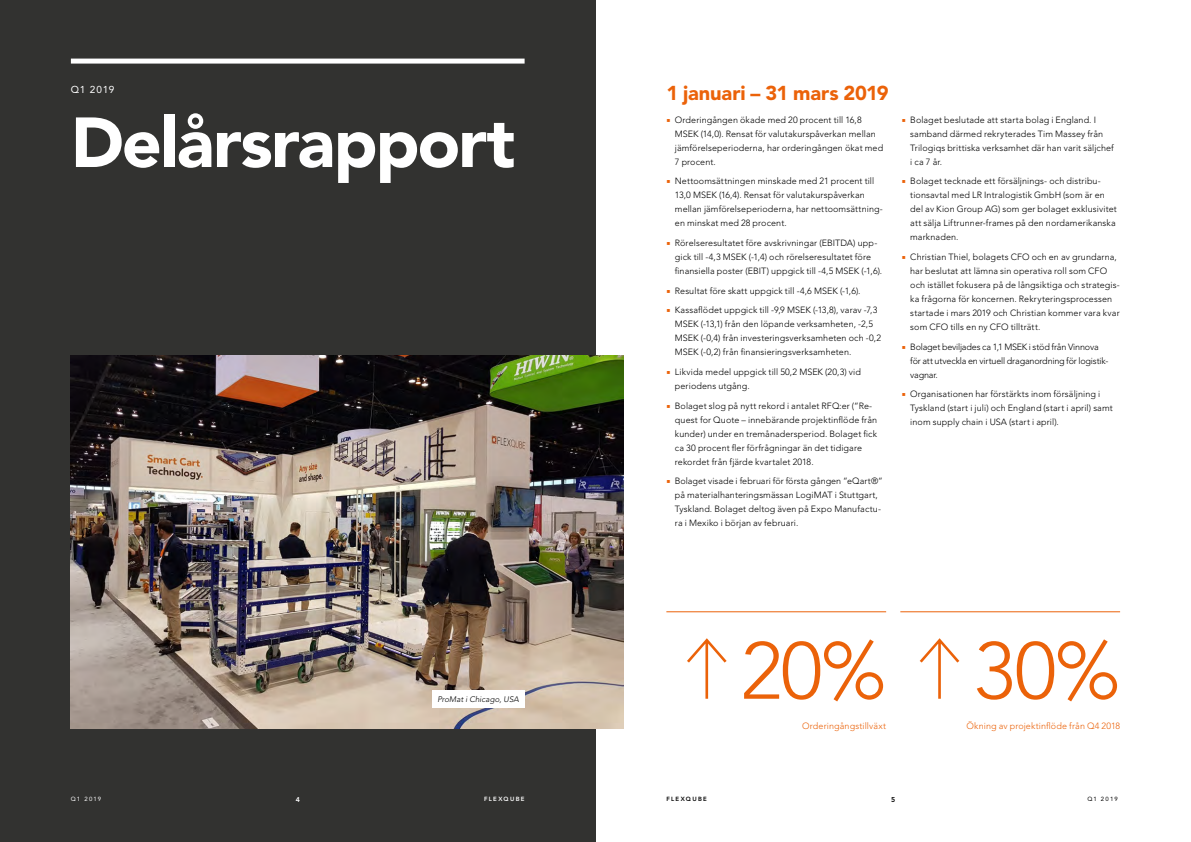
<style>
.page{position:relative;width:1191px;height:842px;background:#fff}
.page>*{position:absolute;margin:0;border:0;box-sizing:border-box;transform-origin:0 0}
.t1{font:300 80px "Avenir LT Std";color:#eb6209}
.t2{font:900 70px "Avenir LT Std";letter-spacing:-.025em;color:#fff}
.t3{font:900 20px "Avenir LT Std";letter-spacing:-.005em;color:#eb6209}
.t4{font:10px "Avenir LT Std";letter-spacing:.07em;color:#fff}
.t5{font:300 9px/14px "Avenir LT Std";letter-spacing:.01em;color:#000}
.t6{font:300 9px/14px "Avenir LT Std";letter-spacing:-.02em;color:#000}
.t7{font:300 9px "Avenir LT Std";letter-spacing:.01em;color:#eb6209}
.t8{font:italic 300 8px "Avenir LT Pro";letter-spacing:.01em;color:#000}
.t9{font:800 7px "Avenir LT Std";color:#fff}
.t10{font:800 7px "Avenir LT Std";color:#000}
.t11{font:800 6px "Avenir LT Std";letter-spacing:.22em;color:#fff}
.t12{font:800 6px "Avenir LT Std";letter-spacing:.22em;color:#000}
.t13{font:6px "Avenir LT Std";letter-spacing:.19em;color:#fff}
.t14{font:6px "Avenir LT Std";letter-spacing:.19em;color:#000}
.s1{font-family:"Minion Pro";font-weight:700;font-stretch:condensed;font-size:10px;color:#eb6209}
</style>
<div class="page">
<div style="left:0;top:0;width:595px;height:842px;background:#323230"></div>
<div style="left:71px;top:59px;width:453px;height:5px;background:#fff"></div>
<img style="left:71px;top:355px;width:553px;height:374px">
<svg style="left:919px;top:638px;width:40px;height:61px"></svg>
<svg style="left:687px;top:638px;width:39px;height:61px"></svg>
<hr style="left:666px;top:612px;width:220px;height:1px;background:#eb6209">
<hr style="left:900px;top:612px;width:220px;height:1px;background:#eb6209">
<div style="left:432px;top:690px;width:92px;height:17px;background:#fff"></div>
<p class="t4" style="left:71px;top:83px;width:45px">Q1 2019</p>
<h3 class="t3" style="left:666px;top:81px;width:224px">1 januari – 31 mars 2019</h3>
<p class="t5" style="left:675px;top:113px;width:210px;text-indent:-9px"><span class="s1">■</span> Orderingången ökade med 20 procent till 16,8<br>MSEK (14,0). Rensat för valutakurspåverkan mellan jämförelseperioderna, har orderingången ökat med 7 procent.</p>
<p class="t5" style="left:675px;top:174px;width:209px;text-indent:-9px"><span class="s1">■</span> Nettoomsättningen minskade med 21 procent till 13,0 MSEK (16,4). Rensat för valutakurspåverkan mellan jämförelseperioderna, har nettoomsättning&shy;en minskat med 28 procent.</p>
<p class="t5" style="left:675px;top:236px;width:209px;text-indent:-9px"><span class="s1">■</span> Rörelseresultatet före avskrivningar (EBITDA) upp&shy;gick till -4,3 MSEK (-1,4) och rörelseresultatet före finansiella poster (EBIT) uppgick till -4,5 MSEK (-1,6).</p>
<p class="t5" style="left:666px;top:284px;width:196px"><span class="s1">■</span> Resultat före skatt uppgick till -4,6 MSEK (-1,6).</p>
<p class="t5" style="left:675px;top:303px;width:208px;text-indent:-9px"><span class="s1">■</span> Kassaflödet uppgick till -9,9 MSEK (-13,8), varav -7,3<br>MSEK (-13,1) från den löpande verksamheten, -2,5<br>MSEK (-0,4) från investeringsverksamheten och -0,2<br>MSEK (-0,2) från finansieringsverksamheten.</p>
<p class="t5" style="left:675px;top:365px;width:188px;text-indent:-9px"><span class="s1">■</span> Likvida medel uppgick till 50,2 MSEK (20,3) vid periodens utgång.</p>
<p class="t5" style="left:675px;top:399px;width:204px;text-indent:-9px"><span class="s1">■</span> Bolaget slog på nytt rekord i antalet RFQ:er (”Re&shy;quest for Quote – innebärande projektinflöde från kunder) under en tremånadersperiod. Bolaget fick ca 30 procent fler förfrågningar än det tidigare rekordet från fjärde kvartalet 2018.</p>
<p class="t5" style="left:675px;top:474px;width:209px;text-indent:-9px"><span class="s1">■</span> Bolaget visade i februari för första gången ”eQart®” på materialhanteringsmässan LogiMAT i Stuttgart, Tyskland. Bolaget deltog även på Expo Manufactu&shy;ra i Mexiko i början av februari.</p>
<h2 class="t2" style="left:71px;top:100px;width:446px">Delårsrapport</h2>
<p class="t5" style="left:910px;top:113px;width:205px;text-indent:-9px"><span class="s1">■</span> Bolaget beslutade att starta bolag i England. I samband därmed rekryterades Tim Massey från Trilogiqs brittiska verksamhet där han varit säljchef i ca 7 år.</p>
<p class="t5" style="left:910px;top:174px;width:208px;text-indent:-9px"><span class="s1">■</span> Bolaget tecknade ett försäljnings- och distribu&shy;tionsavtal med LR Intralogistik GmbH (som är en del av Kion Group AG) som ger bolaget exklusivitet att sälja Liftrunner-frames på den nordamerikanska marknaden.</p>
<p class="t5" style="left:910px;top:250px;width:211px;text-indent:-9px"><span class="s1">■</span> Christian Thiel, bolagets CFO och en av grundarna, har beslutat att lämna sin operativa roll som CFO och istället fokusera på de långsiktiga och strategis&shy;ka frågorna för koncernen. Rekryteringsprocessen startade i mars 2019 och Christian kommer vara kvar som CFO tills en ny CFO tillträtt.</p>
<p class="t6" style="left:910px;top:340px;width:199px;text-indent:-9px"><span class="s1">■</span> Bolaget beviljades ca 1,1 MSEK i stöd från Vinnova för att utveckla en virtuell draganordning för logistik&shy;vagnar.</p>
<p class="t5" style="left:910px;top:387px;width:204px;text-indent:-9px"><span class="s1">■</span> Organisationen har förstärkts inom försäljning i<br>Tyskland (start i juli) och England (start i april) samt inom supply chain i USA (start i april).</p>
<p class="t8" style="left:437px;top:694px;width:83px">ProMat i Chicago, USA</p>
<h1 class="t1" style="left:741px;top:624px;width:147px">20%</h1>
<p class="t7" style="left:802px;top:720px;width:85px">Orderingångstillväxt</p>
<p class="t7" style="left:966px;top:720px;width:155px">Ökning av projektinflöde från Q4 2018</p>
<h1 class="t1" style="left:973px;top:624px;width:148px">30%</h1>
<p class="t13" style="left:71px;top:796px;width:32px">Q1 2019</p>
<p class="t9" style="left:296px;top:795px;width:6px">4</p>
<p class="t11" style="left:484px;top:795px;width:42px">FLEXQUBE</p>
<p class="t12" style="left:666px;top:795px;width:42px">FLEXQUBE</p>
<p class="t10" style="left:891px;top:795px;width:6px">5</p>
<p class="t14" style="left:1087px;top:796px;width:32px">Q1 2019</p>
</div>
